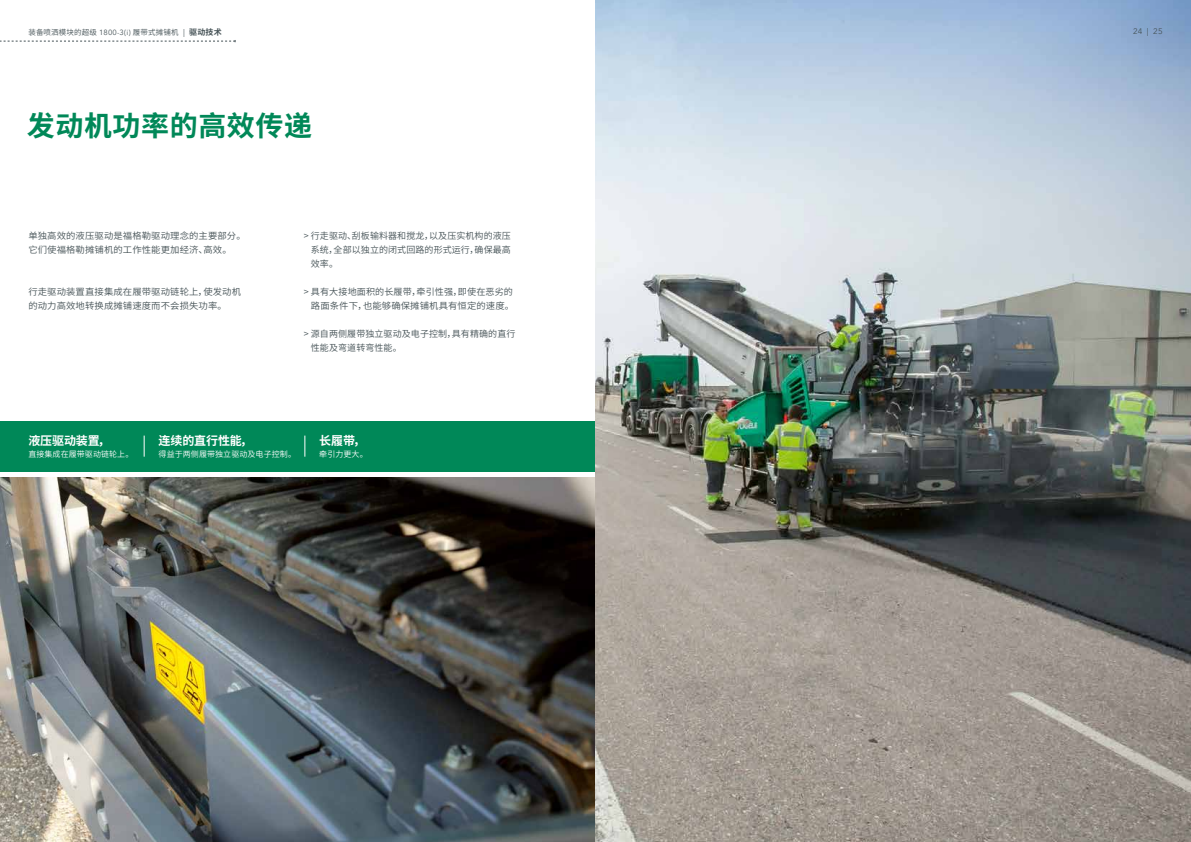
<style>
.page{position:relative;width:1191px;height:842px;background:#fff}
.page>*{position:absolute;margin:0;border:0;box-sizing:border-box;transform-origin:0 0}
.t1{font:700 28px "Source Han Sans SC";letter-spacing:.02em;color:#008858}
.t2{font:700 12px "Source Han Sans SC";letter-spacing:-.01em;color:#fff}
.t3{font:9px/14px "Source Han Sans SC";letter-spacing:.01em;color:#455256;text-align:justify}
.t4{font:9px/14px "Source Han Sans SC";letter-spacing:.01em;color:#455256;scale:1.04 1}
.t5{font:8px "Source Han Sans SC";letter-spacing:.01em;color:#fff}
.t6{font:8px "Avenir Next LT Pro";color:#455256}
.t7{font:7.5px "Source Han Sans SC";letter-spacing:.02em;color:#455256}
.s1{font-family:"Avenir Next LT Pro"}
.s2{font-family:"Avenir Next LT Pro";font-size:8px}
.s3{font-weight:700;font-size:8px}
</style>
<div class="page">
<img style="left:0;top:477px;width:595px;height:365px">
<div style="left:0;top:421px;width:595px;height:50px;background:#008858"></div>
<svg style="left:144px;top:436px;width:1px;height:21px"></svg>
<svg style="left:305px;top:436px;width:1px;height:21px"></svg>
<img style="left:595px;top:0;width:596px;height:842px">
<svg style="left:0;top:40px;width:236px;height:2px"></svg>
<p class="t7" style="left:28px;top:28px;width:195px">装备喷洒模块的超级 <span class="s1">1800-3(i)</span> 履带式摊铺机 <span class="s2">|</span> <span class="s3">驱动技术</span></p>
<p class="t6" style="left:1133px;top:27px;width:31px">24 | 25</p>
<h1 class="t1" style="left:27px;top:110px;width:287px">发动机功率的高效传递</h1>
<p class="t4" style="left:28px;top:229px;width:211px">单独高效的液压驱动是福格勒驱动理念的主要部分。它们使福格勒摊铺机的工作性能更加经济、高效。</p>
<p class="t4" style="left:28px;top:285px;width:206px">行走驱动装置直接集成在履带驱动链轮上，使发动机的动力高效地转换成摊铺速度而不会损失功率。</p>
<p class="t3" style="left:311px;top:229px;width:201px;text-indent:-7px">&gt; 行走驱动、刮板输料器和搅龙，以及压实机构的液压系统，全部以独立的闭式回路的形式运行，确保最高效率。</p>
<p class="t3" style="left:304px;top:285px;width:212px;text-align:right">&gt; 具有大接地面积的长履带，牵引性强，即使在恶劣的路面条件下，也能够确保摊铺机具有恒定的速度。</p>
<p class="t3" style="left:311px;top:327px;width:206px;text-indent:-7px">&gt; 源自两侧履带独立驱动及电子控制，具有精确的直行性能及弯道转弯性能。</p>
<h2 class="t2" style="left:28px;top:434px;width:83px">液压驱动装置，</h2>
<p class="t5" style="left:28px;top:450px;width:107px">直接集成在履带驱动链轮上。</p>
<h2 class="t2" style="left:159px;top:434px;width:95px">连续的直行性能，</h2>
<p class="t5" style="left:159px;top:450px;width:139px">得益于两侧履带独立驱动及电子控制。</p>
<h2 class="t2" style="left:319px;top:434px;width:47px">长履带，</h2>
<p class="t5" style="left:319px;top:450px;width:50px">牵引力更大。</p>
</div>
